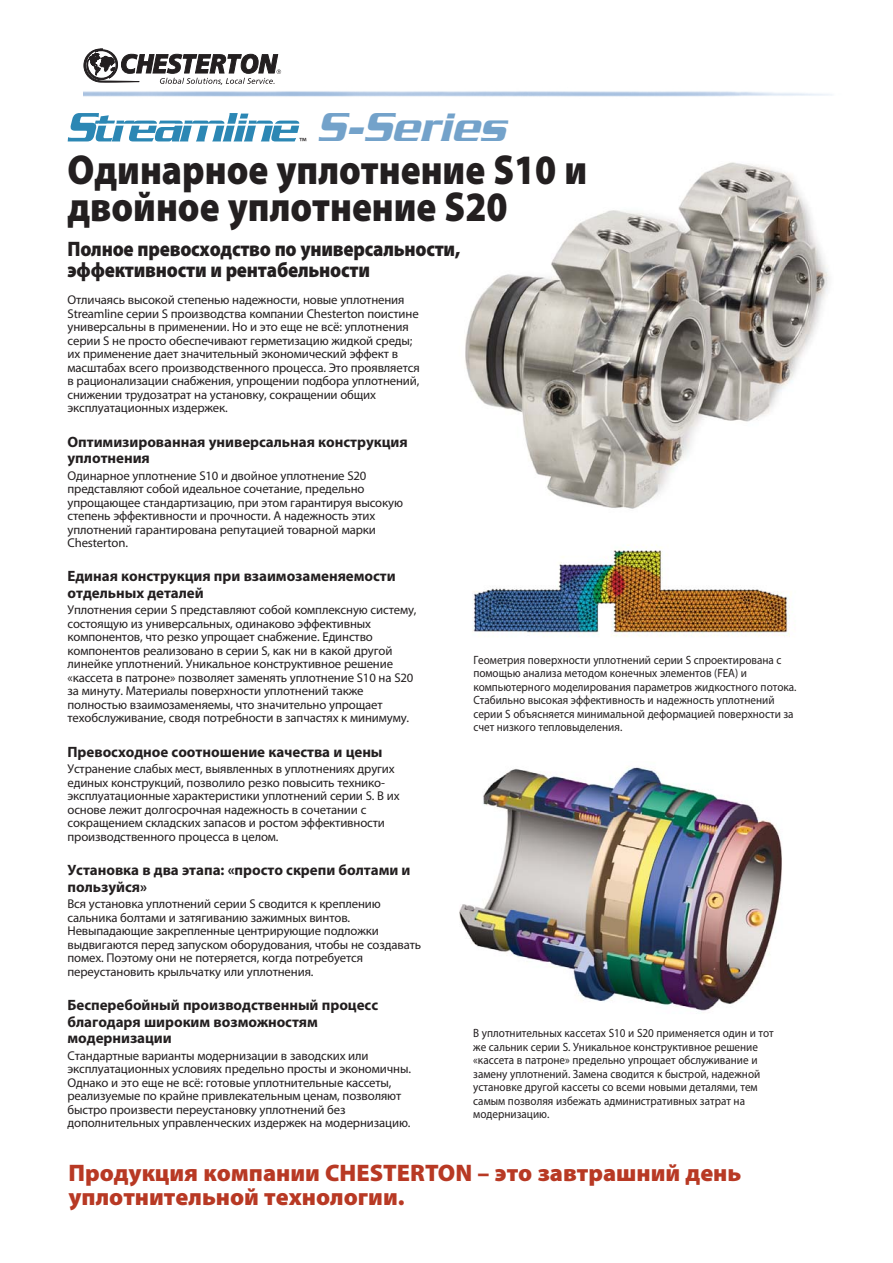
<style>
.page{position:relative;width:893px;height:1263px;background:#fff}
.page>*{position:absolute;margin:0;border:0;box-sizing:border-box;transform-origin:0 0}
.t1{font:italic 500 43.8px "Serpentine";color:#73a2ca}
.t2{font:900 42px/37.5px "Myriad Pro";color:#231f20;scale:.88 1}
.t3{font:900 24px/24px "Myriad Pro";color:#b83924}
.t4{font:900 21px/21px "Myriad Pro";letter-spacing:-.01em;color:#231f20;scale:.9 1}
.t5{font:700 15px/16.5px "Myriad Pro";letter-spacing:-.005em;color:#231f20}
.t6{font:12.75px/13.5px "Myriad Pro";letter-spacing:-.01em;color:#231f20}
.t7{font:12px/13.5px "Myriad Pro";color:#231f20;scale:.93 1}
.t8{font:12px "Myriad Pro";color:#231f20}
</style>
<div class="page">
<img style="left:459px;top:767px;width:323px;height:244px">
<img style="left:473px;top:545px;width:317px;height:92px">
<img style="left:465px;top:162px;width:364px;height:347px">
<svg style="left:68px;top:113px;width:232px;height:28px"></svg>
<hr style="left:98px;top:124px;width:203px;height:2px;background:#fff">
<svg style="left:84px;top:49px;width:197px;height:36px"></svg>
<p class="t8" style="left:299px;top:135px;width:9px">™</p>
<h1 class="t1" style="left:316px;top:113px;width:199px">S-Series</h1>
<h2 class="t2" style="left:68px;top:151px;width:592px">Одинарное уплотнение S10 и двойное уплотнение S20</h2>
<h3 class="t4" style="left:68px;top:238px;width:438px">Полное превосходство по универсальности, эффективности и рентабельности</h3>
<p class="t6" style="left:68px;top:293px;width:354px">Отличаясь высокой степенью надежности, новые уплотнения Streamline серии S производства компании Chesterton поистине универсальны в применении. Но и это еще не всё: уплотнения серии S не просто обеспечивают герметизацию жидкой среды; их применение дает значительный экономический эффект в масштабах всего производственного процесса. Это проявляется в рационализации снабжения, упрощении подбора уплотнений, снижении трудозатрат на установку, сокращении общих эксплуатационных издержек.</p>
<p class="t5" style="left:68px;top:433px;width:342px">Оптимизированная универсальная конструкция уплотнения</p>
<p class="t6" style="left:68px;top:468px;width:337px">Одинарное уплотнение S10 и двойное уплотнение S20 представляют собой идеальное сочетание, предельно упрощающее стандартизацию, при этом гарантируя высокую степень эффективности и прочности. А надежность этих уплотнений гарантирована репутацией товарной марки Chesterton.</p>
<p class="t5" style="left:68px;top:568px;width:330px">Единая конструкция при взаимозаменяемости отдельных деталей</p>
<p class="t6" style="left:68px;top:603px;width:351px">Уплотнения серии S представляют собой комплексную систему, состоящую из универсальных, одинаково эффективных компонентов, что резко упрощает снабжение. Единство компонентов реализовано в серии S, как ни в какой другой линейке уплотнений. Уникальное конструктивное решение «кассета в патроне» позволяет заменять уплотнение S10 на S20 за минуту. Материалы поверхности уплотнений также полностью взаимозаменяемы, что значительно упрощает техобслуживание, сводя потребности в запчастях к минимуму.</p>
<p class="t5" style="left:68px;top:743px;width:317px">Превосходное соотношение качества и цены</p>
<p class="t6" style="left:68px;top:762px;width:334px">Устранение слабых мест, выявленных в уплотнениях других единых конструкций, позволило резко повысить технико&shy;эксплуатационные характеристики уплотнений серии S. В их основе лежит долгосрочная надежность в сочетании с сокращением складских запасов и ростом эффективности производственного процесса в целом.</p>
<p class="t5" style="left:68px;top:862px;width:344px">Установка в два этапа: «просто скрепи болтами и пользуйся»</p>
<p class="t6" style="left:68px;top:897px;width:355px">Вся установка уплотнений серии S сводится к креплению сальника болтами и затягиванию зажимных винтов.<br>Невыпадающие закрепленные центрирующие подложки выдвигаются перед запуском оборудования, чтобы не создавать помех. Поэтому они не потеряется, когда потребуется переустановить крыльчатку или уплотнения.</p>
<p class="t5" style="left:68px;top:997px;width:312px">Бесперебойный производственный процесс благодаря широким возможностям модернизации</p>
<p class="t6" style="left:68px;top:1049px;width:345px">Стандартные варианты модернизации в заводских или эксплуатационных условиях предельно просты и экономичны.<br>Однако и это еще не всё: готовые уплотнительные кассеты, реализуемые по крайне привлекательным ценам, позволяют быстро произвести переустановку уплотнений без дополнительных управленческих издержек на модернизацию.</p>
<p class="t7" style="left:473px;top:653px;width:349px">Геометрия поверхности уплотнений серии S спроектирована с помощью анализа методом конечных элементов (FEA) и компьютерного моделирования параметров жидкостного потока.<br>Стабильно высокая эффективность и надежность уплотнений серии S объясняется минимальной деформацией поверхности за счет низкого тепловыделения.</p>
<p class="t7" style="left:473px;top:1026px;width:325px">В уплотнительных кассетах S10 и S20 применяется один и тот же сальник серии S. Уникальное конструктивное решение «кассета в патроне» предельно упрощает обслуживание и замену уплотнений. Замена сводится к быстрой, надежной установке другой кассеты со всеми новыми деталями, тем самым позволяя избежать административных затрат на модернизацию.</p>
<h3 class="t3" style="left:68px;top:1161px;width:674px">Продукция компании CHESTERTON – это завтрашний день уплотнительной технологии.</h3>
</div>
